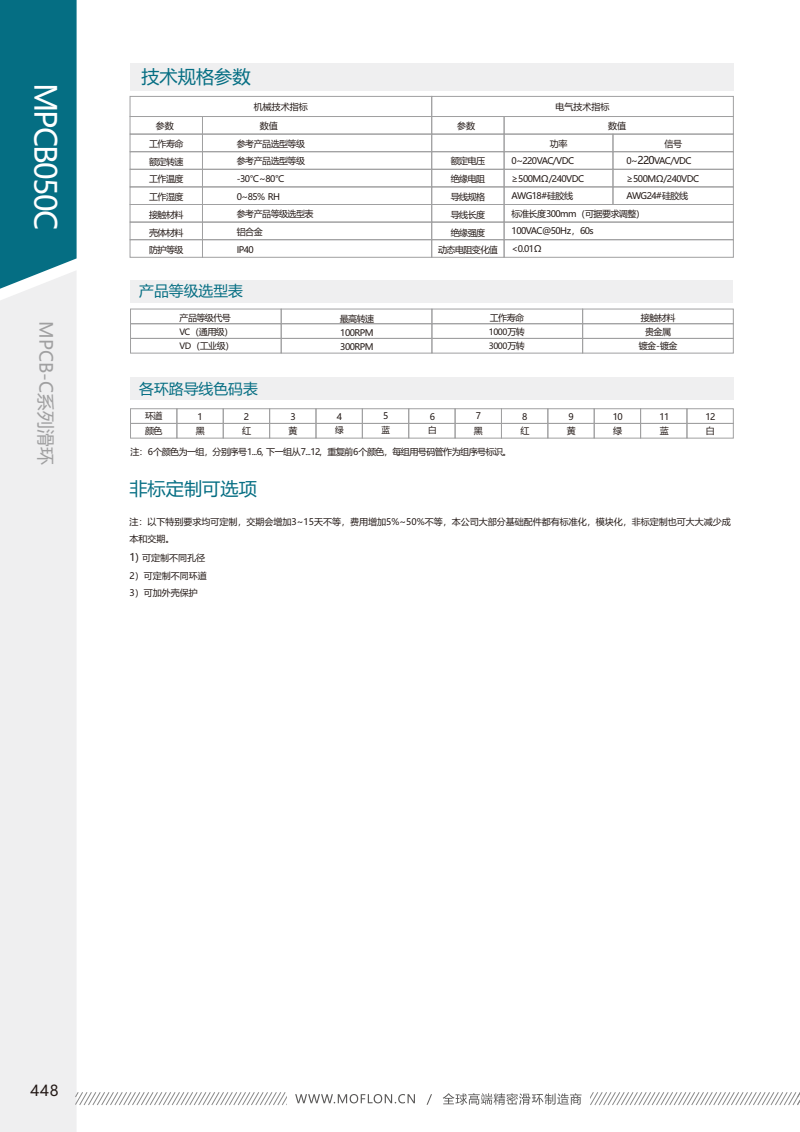
<style>
.page{position:relative;width:800px;height:1132px;background:#fff}
.page>*{position:absolute;margin:0;border:0;box-sizing:border-box;transform-origin:0 0}
.t1{font:30px "Microsoft Ya Hei";letter-spacing:-.06em;color:#fff}
.t2{font:18px "Microsoft Ya Hei";color:#056e83}
.t3{font:18px "Microsoft Ya Hei";color:#a0a0a1}
.t4{font:15px "Microsoft Ya Hei";color:#231916}
.t5{font:14.7px "Microsoft Ya Hei";color:#056e83}
.t6{font:9px/17.9px "Microsoft Ya Hei";letter-spacing:-.06em;color:#231916}
.t7{font:9px/17.4px "Microsoft Ya Hei";color:#231916}
.t8{font:8.55px/14px "Microsoft Ya Hei";letter-spacing:-.06em;color:#231916}
.s1{font-size:10.65px}
.s2{font-size:8.55px}
.s3{font-size:9px}
.s4{font-size:10.5px}
</style>
<div class="page">
<div style="left:0;top:0;width:77px;height:270px;background:#056e83"></div>
<div style="left:0;top:270px;width:76px;height:861px;background:#efeff0"></div>
<svg style="left:74px;top:1090px;width:725px;height:15px"></svg>
<div style="left:130px;top:377px;width:603px;height:23px;background:#efeff0"></div>
<div style="left:454px;top:423px;width:48px;height:15px;border:1px solid #a0a0a1"></div>
<div style="left:130px;top:408px;width:47px;height:15px;border:1px solid #a0a0a1"></div>
<div style="left:130px;top:423px;width:47px;height:15px;border:1px solid #a0a0a1"></div>
<div style="left:176px;top:408px;width:48px;height:15px;border:1px solid #a0a0a1"></div>
<div style="left:176px;top:423px;width:48px;height:15px;border:1px solid #a0a0a1"></div>
<div style="left:269px;top:408px;width:47px;height:15px;border:1px solid #a0a0a1"></div>
<div style="left:269px;top:423px;width:47px;height:15px;border:1px solid #a0a0a1"></div>
<div style="left:223px;top:408px;width:47px;height:15px;border:1px solid #a0a0a1"></div>
<div style="left:223px;top:423px;width:47px;height:15px;border:1px solid #a0a0a1"></div>
<div style="left:454px;top:408px;width:48px;height:15px;border:1px solid #a0a0a1"></div>
<div style="left:408px;top:408px;width:47px;height:15px;border:1px solid #a0a0a1"></div>
<div style="left:408px;top:423px;width:47px;height:15px;border:1px solid #a0a0a1"></div>
<div style="left:315px;top:408px;width:48px;height:15px;border:1px solid #a0a0a1"></div>
<div style="left:315px;top:423px;width:48px;height:15px;border:1px solid #a0a0a1"></div>
<div style="left:362px;top:408px;width:47px;height:15px;border:1px solid #a0a0a1"></div>
<div style="left:362px;top:423px;width:47px;height:15px;border:1px solid #a0a0a1"></div>
<div style="left:686px;top:408px;width:47px;height:15px;border:1px solid #a0a0a1"></div>
<div style="left:686px;top:423px;width:47px;height:15px;border:1px solid #a0a0a1"></div>
<div style="left:501px;top:408px;width:47px;height:15px;border:1px solid #a0a0a1"></div>
<div style="left:501px;top:423px;width:47px;height:15px;border:1px solid #a0a0a1"></div>
<div style="left:547px;top:408px;width:47px;height:15px;border:1px solid #a0a0a1"></div>
<div style="left:547px;top:423px;width:47px;height:15px;border:1px solid #a0a0a1"></div>
<div style="left:640px;top:408px;width:47px;height:15px;border:1px solid #a0a0a1"></div>
<div style="left:640px;top:423px;width:47px;height:15px;border:1px solid #a0a0a1"></div>
<div style="left:593px;top:408px;width:48px;height:15px;border:1px solid #a0a0a1"></div>
<div style="left:593px;top:423px;width:48px;height:15px;border:1px solid #a0a0a1"></div>
<div style="left:130px;top:63px;width:603px;height:28px;background:#efeff0"></div>
<div style="left:130px;top:280px;width:603px;height:22px;background:#efeff0"></div>
<div style="left:130px;top:308px;width:151px;height:16px;border:1px solid #a0a0a1"></div>
<div style="left:130px;top:323px;width:151px;height:16px;border:1px solid #a0a0a1"></div>
<div style="left:130px;top:338px;width:151px;height:15px;border:1px solid #a0a0a1"></div>
<div style="left:281px;top:308px;width:151px;height:16px;border:1px solid #a0a0a1"></div>
<div style="left:281px;top:323px;width:151px;height:16px;border:1px solid #a0a0a1"></div>
<div style="left:281px;top:338px;width:151px;height:15px;border:1px solid #a0a0a1"></div>
<div style="left:582px;top:308px;width:151px;height:16px;border:1px solid #a0a0a1"></div>
<div style="left:582px;top:323px;width:151px;height:16px;border:1px solid #a0a0a1"></div>
<div style="left:582px;top:338px;width:151px;height:15px;border:1px solid #a0a0a1"></div>
<div style="left:431px;top:308px;width:152px;height:16px;border:1px solid #a0a0a1"></div>
<div style="left:431px;top:323px;width:152px;height:16px;border:1px solid #a0a0a1"></div>
<div style="left:431px;top:338px;width:152px;height:15px;border:1px solid #a0a0a1"></div>
<div style="left:431px;top:96px;width:302px;height:21px;border:1px solid #a0a0a1"></div>
<div style="left:503px;top:116px;width:230px;height:18px;border:1px solid #a0a0a1"></div>
<div style="left:431px;top:116px;width:73px;height:18px;border:1px solid #a0a0a1"></div>
<div style="left:612px;top:134px;width:121px;height:18px;border:1px solid #a0a0a1"></div>
<div style="left:503px;top:134px;width:110px;height:18px;border:1px solid #a0a0a1"></div>
<div style="left:431px;top:134px;width:73px;height:18px;border:1px solid #a0a0a1"></div>
<div style="left:612px;top:151px;width:121px;height:19px;border:1px solid #a0a0a1"></div>
<div style="left:503px;top:151px;width:110px;height:19px;border:1px solid #a0a0a1"></div>
<div style="left:431px;top:151px;width:73px;height:19px;border:1px solid #a0a0a1"></div>
<div style="left:612px;top:169px;width:121px;height:18px;border:1px solid #a0a0a1"></div>
<div style="left:503px;top:169px;width:110px;height:18px;border:1px solid #a0a0a1"></div>
<div style="left:431px;top:169px;width:73px;height:18px;border:1px solid #a0a0a1"></div>
<div style="left:612px;top:186px;width:121px;height:19px;border:1px solid #a0a0a1"></div>
<div style="left:503px;top:186px;width:110px;height:19px;border:1px solid #a0a0a1"></div>
<div style="left:431px;top:186px;width:73px;height:19px;border:1px solid #a0a0a1"></div>
<div style="left:503px;top:204px;width:230px;height:18px;border:1px solid #a0a0a1"></div>
<div style="left:431px;top:204px;width:73px;height:18px;border:1px solid #a0a0a1"></div>
<div style="left:503px;top:221px;width:230px;height:19px;border:1px solid #a0a0a1"></div>
<div style="left:431px;top:221px;width:73px;height:19px;border:1px solid #a0a0a1"></div>
<div style="left:503px;top:239px;width:230px;height:19px;border:1px solid #a0a0a1"></div>
<div style="left:431px;top:239px;width:73px;height:19px;border:1px solid #a0a0a1"></div>
<div style="left:130px;top:96px;width:302px;height:21px;border:1px solid #a0a0a1"></div>
<div style="left:202px;top:116px;width:230px;height:18px;border:1px solid #a0a0a1"></div>
<div style="left:130px;top:116px;width:73px;height:18px;border:1px solid #a0a0a1"></div>
<div style="left:202px;top:134px;width:230px;height:18px;border:1px solid #a0a0a1"></div>
<div style="left:130px;top:134px;width:73px;height:18px;border:1px solid #a0a0a1"></div>
<div style="left:202px;top:151px;width:230px;height:19px;border:1px solid #a0a0a1"></div>
<div style="left:130px;top:151px;width:73px;height:19px;border:1px solid #a0a0a1"></div>
<div style="left:130px;top:204px;width:73px;height:18px;border:1px solid #a0a0a1"></div>
<div style="left:202px;top:186px;width:230px;height:19px;border:1px solid #a0a0a1"></div>
<div style="left:130px;top:186px;width:73px;height:19px;border:1px solid #a0a0a1"></div>
<div style="left:202px;top:169px;width:230px;height:18px;border:1px solid #a0a0a1"></div>
<div style="left:130px;top:169px;width:73px;height:18px;border:1px solid #a0a0a1"></div>
<div style="left:202px;top:221px;width:230px;height:19px;border:1px solid #a0a0a1"></div>
<div style="left:130px;top:221px;width:73px;height:19px;border:1px solid #a0a0a1"></div>
<div style="left:202px;top:239px;width:230px;height:19px;border:1px solid #a0a0a1"></div>
<div style="left:130px;top:239px;width:73px;height:19px;border:1px solid #a0a0a1"></div>
<h1 class="t1" style="left:59px;top:82px;width:148px;rotate:90deg">MPCB050C</h1>
<h2 class="t3" style="left:54px;top:321px;width:145px;rotate:90deg">MPCB-C系列滑环</h2>
<h2 class="t2" style="left:141px;top:69px;width:111px">技术规格参数</h2>
<p class="t6" style="left:149px;top:117px;width:36px;text-align:center">参数<br>工作寿命额定转速工作温度工作湿度接触材料壳体材料</p>
<p class="t6" style="left:149px;top:241px;width:36px">防护等级</p>
<p class="t6" style="left:254px;top:98px;width:55px">机械技术指标</p>
<p class="t6" style="left:237px;top:117px;width:78px;text-indent:23px">数值<br>参考产品选型等级参考产品选型等级-30℃~80℃<br>0~85% RH<br>参考产品等级选型表铝合金<br>IP40</p>
<p class="t6" style="left:555px;top:98px;width:55px">电气技术指标</p>
<p class="t6" style="left:457px;top:117px;width:19px">参数</p>
<p class="t6" style="left:608px;top:117px;width:19px">数值</p>
<p class="t6" style="left:438px;top:153px;width:61px;text-align:center">额定电压<br>绝缘电阻<br>导线规格<br>导线长度<br>绝缘强度<br>动态电阻变化值</p>
<p class="t6" style="left:511px;top:153px;width:135px;line-height:17.4px">0~220VAC/VDC ≥500MΩ/240VDC<br>AWG18#硅胶线<br>标准长度300mm（可据要求调整）<br>100VAC@50Hz，60s<br>&lt;0.01Ω</p>
<p class="t6" style="left:550px;top:135px;width:19px">功率</p>
<p class="t6" style="left:626px;top:135px;width:74px;text-indent:38px">信号<br>0~<span class="s1">220</span>VAC/VDC ≥500MΩ/240VDC<br>AWG24#硅胶线</p>
<h3 class="t5" style="left:139px;top:284px;width:105px">产品等级选型表</h3>
<p class="t6" style="left:179px;top:311px;width:56px;line-height:14px">产品等级代号<br><span class="s2">VC</span>（通用级）<br><span class="s2">VD</span>（工业级）</p>
<p class="t6" style="left:340px;top:313px;width:36px;line-height:14px;text-align:justify">最高转速100RPM 300RPM</p>
<p class="t6" style="left:489px;top:310px;width:36px">工作寿命</p>
<p class="t8" style="left:489px;top:326px;width:38px">1000<span class="s3">万转<br></span>3000<span class="s3">万转</span></p>
<p class="t6" style="left:638px;top:312px;width:40px;line-height:14px;text-align:center">接触材料贵金属<br>镀金-镀金</p>
<h3 class="t5" style="left:139px;top:381px;width:120px">各环路导线色码表</h3>
<p class="t6" style="left:145px;top:409px;width:19px;line-height:14.2px">环道颜色</p>
<p class="t6" style="left:196px;top:410px;width:10px;line-height:14.2px">1黑</p>
<p class="t6" style="left:242px;top:410px;width:10px;line-height:14.2px">2红</p>
<p class="t6" style="left:288px;top:410px;width:10px;line-height:14.2px">3黄</p>
<p class="t6" style="left:336px;top:408px;width:7px">4</p>
<p class="t6" style="left:474px;top:409px;width:10px;line-height:14.2px">7黑</p>
<p class="t6" style="left:520px;top:410px;width:10px;line-height:14.2px">8红</p>
<p class="t6" style="left:566px;top:410px;width:10px;line-height:14.2px">9黄</p>
<p class="t6" style="left:612px;top:410px;width:12px;line-height:14.2px">10绿</p>
<p class="t6" style="left:659px;top:410px;width:12px;line-height:14.2px">11蓝</p>
<p class="t6" style="left:705px;top:410px;width:12px;line-height:14.2px">12白</p>
<p class="t6" style="left:130px;top:443px;width:382px">注：6个颜色为一组，分别序号1...6, 下一组从7...12, 重复前6个颜色，每组用号码管作为组序号标识。</p>
<h2 class="t2" style="left:129px;top:480px;width:129px">非标定制可选项</h2>
<p class="t7" style="left:129px;top:513px;width:603px">注：以下特别要求均可定制，交期会增加3~15天不等，费用增加5%~50%不等，本公司大部分基础配件都有标准化，模块化，非标定制也可大大减少成本和交期。</p>
<p class="t7" style="left:129px;top:550px;width:79px"><span class="s4">1)</span> 可定制不同孔径<br>2）可定制不同环道<br>3）可加外壳保护</p>
<p class="t6" style="left:383px;top:408px;width:7px">5</p>
<p class="t8" style="left:381px;top:423px;width:10px">蓝</p>
<p class="t6" style="left:430px;top:408px;width:7px">6</p>
<p class="t8" style="left:428px;top:424px;width:10px">白</p>
<p class="t8" style="left:335px;top:424px;width:10px">绿</p>
<h3 class="t4" style="left:30px;top:1083px;width:30px">448</h3>
</div>
